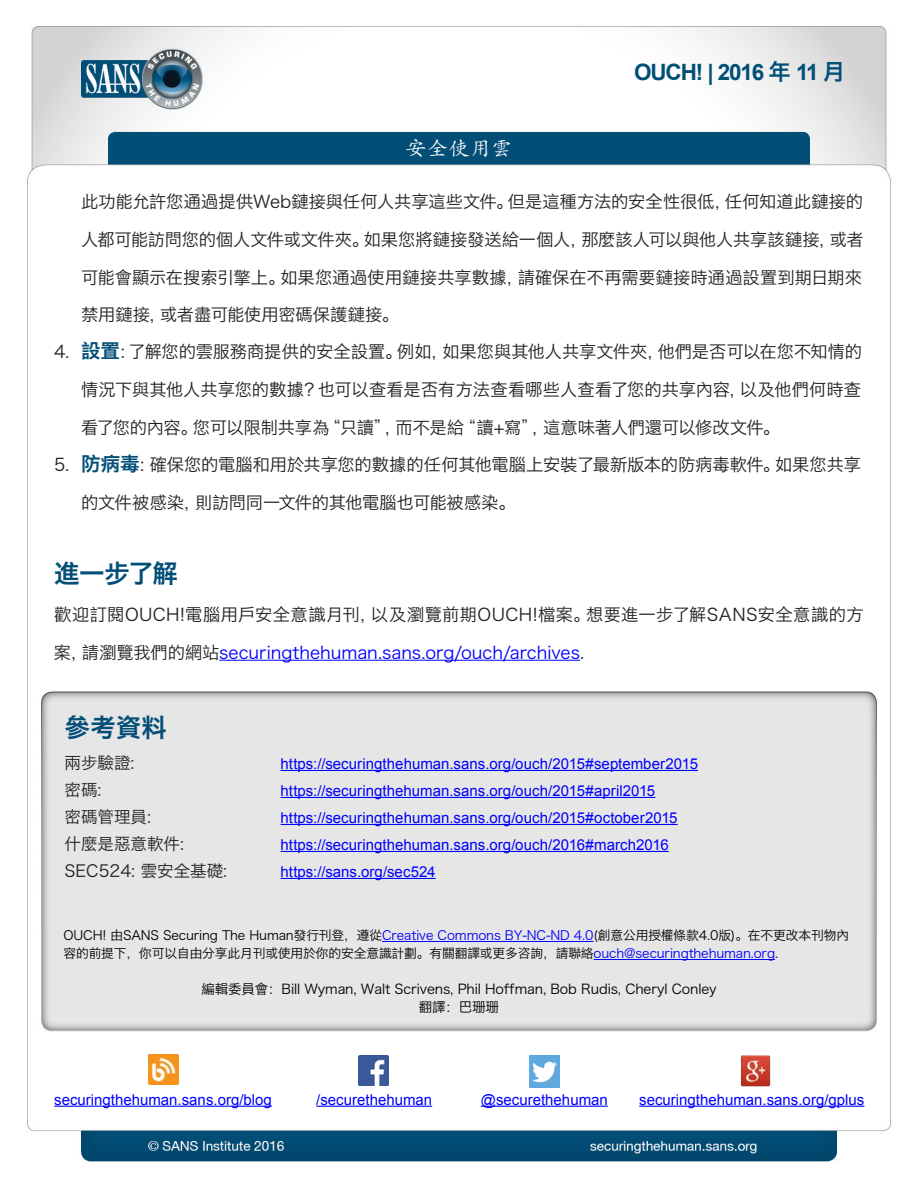
<style>
.page{position:relative;width:918px;height:1188px;background:#fff}
.page>*{position:absolute;margin:0;border:0;box-sizing:border-box;transform-origin:0 0}
.MainText{font:25.5px "Hiragino Sans GB W6";letter-spacing:-.005em;color:#024e77}
.t1{font:700 22.5px "Arial";letter-spacing:-.05em;color:#004f77}
.t2{font:21px "Adobe Kaiti Std";letter-spacing:.025em;color:#fff}
.t3{font:19.5px "Hiragino Sans GB W6";color:#024e77}
.MainText-2{font:17.25px/37.5px "Hiragino Sans GB W3";letter-spacing:-.005em;color:#231f20}
.MainText-3{font:17.25px/37.5px "Hiragino Sans GB W3";color:#00f}
.MainText-4{font:17.25px "Hiragino Sans GB W3";letter-spacing:.02em;color:#231f20}
.MainText-5{font:17.25px "Hiragino Sans GB W3";letter-spacing:.025em;color:#231f20}
.t4{font:16.5px "Hira Kaku Pro W3";color:#231f20}
.t5{font:15px "Arial";color:#00f}
.t6{font:13.5px "Hiragino Sans GB W3";letter-spacing:-.01em;color:#000}
.t7{font:12.75px/18px "Hiragino Sans GB W3";letter-spacing:-.01em;color:#000}
.s1{font-family:"Hiragino Sans GB W6";font-weight:400}
.s2{color:#231f20}
.s3{color:#00f}
</style>
<div class="page">
<img style="left:27px;top:26px;width:864px;height:1136px">
<hr style="left:219px;top:660px;width:361px;height:1px;background:#00f">
<hr style="left:382px;top:941px;width:211px;height:1px;background:#00f">
<hr style="left:594px;top:959px;width:181px;height:1px;background:#00f">
<hr style="left:281px;top:770px;width:417px;height:1px;background:#00f">
<hr style="left:281px;top:797px;width:374px;height:1px;background:#00f">
<hr style="left:281px;top:824px;width:397px;height:1px;background:#00f">
<hr style="left:281px;top:851px;width:388px;height:1px;background:#00f">
<hr style="left:281px;top:878px;width:155px;height:1px;background:#00f">
<img style="left:148px;top:1054px;width:30px;height:30px">
<hr style="left:54px;top:1106px;width:218px;height:1px;background:#00f">
<img style="left:359px;top:1055px;width:30px;height:30px">
<hr style="left:316px;top:1106px;width:116px;height:1px;background:#00f">
<img style="left:530px;top:1055px;width:30px;height:32px">
<hr style="left:481px;top:1106px;width:127px;height:1px;background:#00f">
<img style="left:741px;top:1054px;width:30px;height:32px">
<hr style="left:639px;top:1106px;width:225px;height:1px;background:#00f">
<p class="t2" style="left:405px;top:136px;width:109px">安全使用雲</p>
<h2 class="t1" style="left:634px;top:58px;width:213px">OUCH! | 2016 <span class="s1">年</span> 11 <span class="s1">月</span></h2>
<p class="MainText-2" style="left:508px;top:183px;width:225px">但是這種方法的安全性很低，</p>
<p class="MainText-2" style="left:81px;top:183px;width:434px">此功能允許您通過提供Web鏈接與任何人共享這些文件。</p>
<p class="MainText-2" style="left:725px;top:183px;width:140px">任何知道此鏈接的</p>
<p class="MainText-2" style="left:364px;top:220px;width:225px">如果您將鏈接發送給一個人，</p>
<p class="MainText-2" style="left:81px;top:220px;width:289px">人都可能訪問您的個人文件或文件夾。</p>
<p class="MainText-2" style="left:581px;top:220px;width:256px">那麼該人可以與他人共享該鏈接，</p>
<p class="MainText-2" style="left:830px;top:220px;width:36px">或者</p>
<p class="MainText-2" style="left:54px;top:333px;width:17px">4.</p>
<p class="MainText-2" style="left:54px;top:445px;width:17px">5.</p>
<p class="MainText-2" style="left:160px;top:258px;width:240px;text-indent:-79px">可能會顯示在搜索引擎上。<br>或者盡可能使用密碼保護鏈接。</p>
<p class="MainText-2" style="left:281px;top:258px;width:245px">如果您通過使用鏈接共享數據，</p>
<p class="MainText-2" style="left:81px;top:295px;width:87px">禁用鏈接，</p>
<p class="MainText-2" style="left:518px;top:258px;width:346px">請確保在不再需要鏈接時通過設置到期日期來</p>
<p class="t3" style="left:81px;top:338px;width:41px">設置</p>
<p class="MainText-2" style="left:129px;top:333px;width:275px">了解您的雲服務商提供的安全設置。</p>
<p class="MainText-2" style="left:397px;top:333px;width:53px">例如，</p>
<p class="MainText-2" style="left:119px;top:333px;width:19px">：</p>
<p class="MainText-2" style="left:442px;top:333px;width:224px">如果您與其他人共享文件夾，</p>
<p class="MainText-2" style="left:658px;top:333px;width:206px">他們是否可以在您不知情的</p>
<p class="MainText-2" style="left:81px;top:370px;width:242px">情況下與其他人共享您的數據？</p>
<p class="MainText-2" style="left:318px;top:370px;width:430px">也可以查看是否有方法查看哪些人查看了您的共享內容，</p>
<p class="MainText-2" style="left:740px;top:370px;width:123px">以及他們何時查</p>
<p class="MainText-2" style="left:193px;top:408px;width:138px">您可以限制共享為</p>
<p class="MainText-2" style="left:81px;top:408px;width:118px">看了您的內容。</p>
<p class="MainText-2" style="left:323px;top:408px;width:80px">“只讀 ，”</p>
<p class="MainText-2" style="left:395px;top:408px;width:70px">而不是給</p>
<p class="MainText-2" style="left:459px;top:408px;width:92px">“讀+寫，”</p>
<p class="MainText-2" style="left:543px;top:408px;width:238px">這意味著人們還可以修改文件。</p>
<p class="t3" style="left:81px;top:451px;width:60px">防病毒</p>
<p class="MainText-2" style="left:150px;top:445px;width:632px">確保您的電腦和用於共享您的數據的任何其他電腦上安裝了最新版本的防病毒軟件。</p>
<p class="MainText-2" style="left:775px;top:445px;width:87px">如果您共享</p>
<p class="MainText-2" style="left:139px;top:445px;width:19px">：</p>
<p class="MainText-2" style="left:81px;top:483px;width:122px">的文件被感染，</p>
<p class="MainText-2" style="left:195px;top:483px;width:322px">則訪問同一文件的其他電腦也可能被感染。</p>
<p class="MainText" style="left:54px;top:557px;width:125px">進一步了解</p>
<p class="MainText-3" style="left:82px;top:595px;width:504px;text-indent:-28px"><span class="s2">歡迎訂閱OUCH!電腦用戶安全意識月刊，<br>請瀏覽我們的網站</span>securingthehuman.sans.org/ouch/archives<span class="s2">.</span></p>
<p class="MainText-4" style="left:586px;top:604px;width:279px">想要進一步了解SANS安全意識的方</p>
<p class="MainText-5" style="left:371px;top:604px;width:221px">以及瀏覽前期OUCH!檔案。</p>
<p class="MainText-2" style="left:54px;top:633px;width:36px">案，</p>
<p class="MainText" style="left:65px;top:711px;width:104px">參考資料</p>
<p class="t4" style="left:65px;top:748px;width:71px">兩步驗證:</p>
<p class="t5" style="left:281px;top:754px;width:419px">https://securingthehuman.sans.org/ouch/2015#september2015</p>
<p class="t4" style="left:65px;top:775px;width:38px">密碼:</p>
<p class="t5" style="left:281px;top:781px;width:376px">https://securingthehuman.sans.org/ouch/2015#april2015</p>
<p class="t4" style="left:65px;top:802px;width:88px">密碼管理員:</p>
<p class="t5" style="left:281px;top:808px;width:399px">https://securingthehuman.sans.org/ouch/2015#october2015</p>
<p class="t4" style="left:65px;top:829px;width:121px">什麼是惡意軟件:</p>
<p class="t5" style="left:281px;top:835px;width:390px">https://securingthehuman.sans.org/ouch/2016#march2016</p>
<p class="t4" style="left:65px;top:856px;width:164px">SEC524: 雲安全基礎:</p>
<p class="t5" style="left:281px;top:862px;width:157px">https://sans.org/sec524</p>
<p class="t7" style="left:63px;top:926px;width:787px">OUCH! 由SANS Securing The Human發行刊登，遵從<span class="s3">Creative Commons BY-NC-ND 4.0</span>(創意公用授權條款4.0版)。在不更改本刊物內容的前提下，你可以自由分享此月刊或使用於你的安全意識計劃。有關翻譯或更多咨詢，請聯絡<span class="s3">ouch@securingthehuman.org</span>.</p>
<p class="t6" style="left:201px;top:981px;width:517px">編輯委員會：Bill Wyman, Walt Scrivens, Phil Hoffman, Bob Rudis, Cheryl Conley</p>
<p class="t6" style="left:419px;top:999px;width:82px">翻譯：巴珊珊</p>
<p class="t5" style="left:54px;top:1090px;width:219px">securingthehuman.sans.org/blog</p>
<p class="t5" style="left:316px;top:1090px;width:117px">/securethehuman</p>
<p class="t5" style="left:481px;top:1090px;width:128px">@securethehuman</p>
<p class="t5" style="left:639px;top:1090px;width:227px">securingthehuman.sans.org/gplus</p>
</div>
